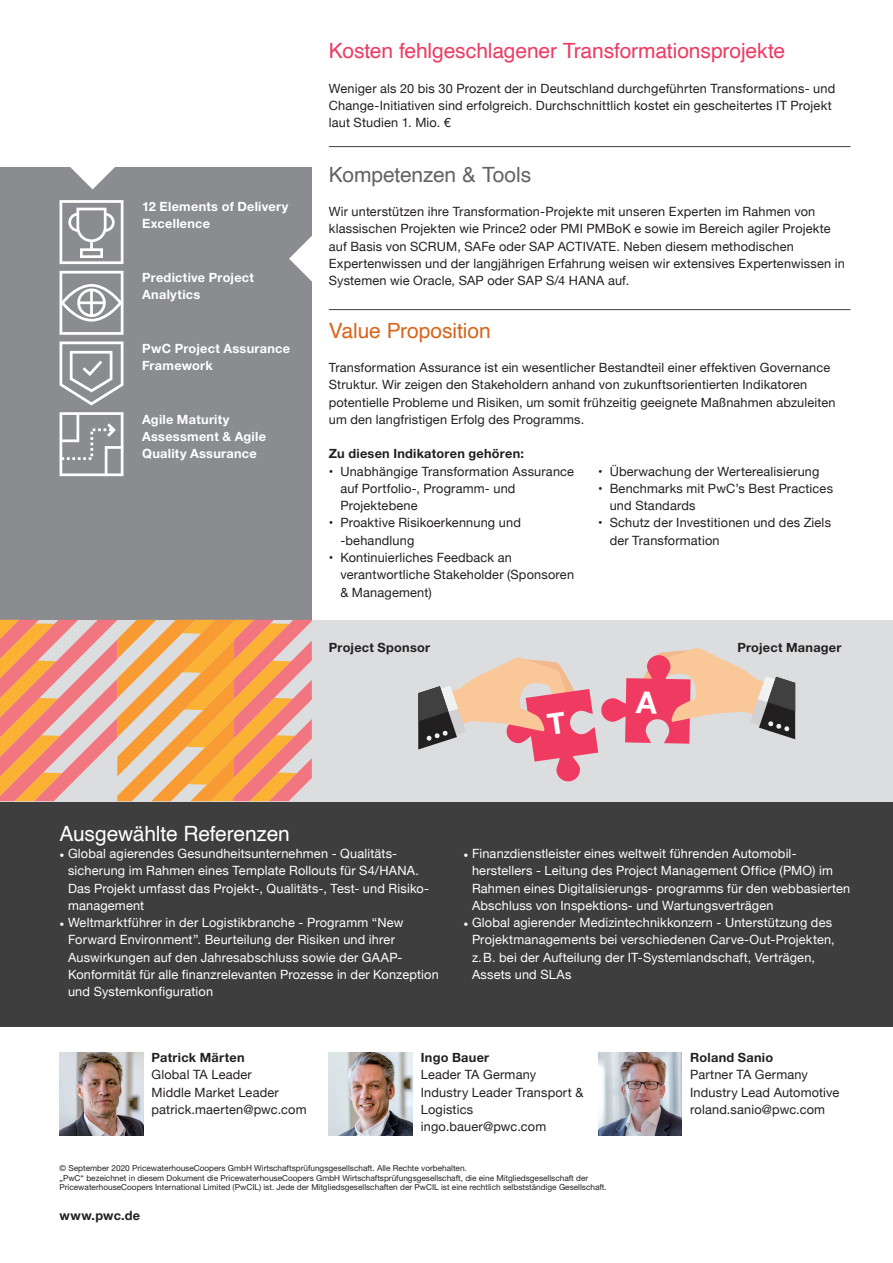
<style>
.page{position:relative;width:893px;height:1263px;background:#fff}
.page>*{position:absolute;margin:0;border:0;box-sizing:border-box;transform-origin:0 0}
.t1{font:21px "Helvetica";letter-spacing:-.005em;color:#ef3b62}
.t2{font:21px "Helvetica";letter-spacing:-.01em;color:#fff}
.t3{font:21px "Helvetica";letter-spacing:-.005em;color:#636366}
.t4{font:21px "Helvetica";letter-spacing:-.005em;color:#d8651c}
.t5{font:12.75px/17.2px "Helvetica Neue";letter-spacing:.015em;color:#231f20}
.t6{font:12.75px/17.2px "Helvetica Neue";letter-spacing:.015em;color:#fff}
.t7{font:12.75px/17.2px "Helvetica Neue LT";letter-spacing:.01em;color:#231f20}
.t8{font:700 12.75px/17.2px "Helvetica Neue LT";letter-spacing:.02em;color:#fff}
.t9{font:700 12.75px "Helvetica Neue LT";letter-spacing:.02em;color:#231f20}
.t10{font:8.25px/9.8px "Helvetica Neue LT";color:#231f20}
.s1{font-family:"Minion Pro"}
</style>
<div class="page">
<div style="left:0;top:801px;width:893px;height:225px;background:#3e3e3f"></div>
<div style="left:0;top:167px;width:312px;height:453px;background:#8a8c8f"></div>
<svg style="left:60px;top:412px;width:63px;height:64px"></svg>
<svg style="left:60px;top:341px;width:63px;height:64px"></svg>
<svg style="left:60px;top:271px;width:63px;height:64px"></svg>
<svg style="left:60px;top:200px;width:63px;height:64px"></svg>
<svg style="left:70px;top:167px;width:45px;height:22px"></svg>
<svg style="left:289px;top:236px;width:23px;height:46px"></svg>
<div style="left:0;top:620px;width:893px;height:181px;background:#dcdddf"></div>
<svg style="left:0;top:620px;width:312px;height:181px"></svg>
<img style="left:60px;top:1052px;width:83px;height:83px">
<img style="left:329px;top:1052px;width:83px;height:83px">
<img style="left:598px;top:1052px;width:84px;height:83px">
<hr style="left:329px;top:146px;width:521px;height:1px;background:#3e3e3f">
<hr style="left:329px;top:309px;width:521px;height:1px;background:#3e3e3f">
<svg style="left:418px;top:648px;width:377px;height:134px"></svg>
<p class="t8" style="left:142px;top:197px;width:148px">12 Elements of Delivery<br>Excellence</p>
<p class="t8" style="left:142px;top:268px;width:113px">Predictive Project<br>Analytics</p>
<p class="t8" style="left:142px;top:339px;width:149px">PwC Project Assurance<br>Framework</p>
<p class="t8" style="left:142px;top:410px;width:125px">Agile Maturity<br>Assessment &amp; Agile<br>Quality Assurance</p>
<h1 class="t1" style="left:329px;top:35px;width:458px">Kosten fehlgeschlagener Transformationsprojekte</h1>
<p class="t5" style="left:329px;top:80px;width:508px">Weniger als 20 bis 30 Prozent der in Deutschland durchgeführten Transformations- und<br>Change-Initiativen sind erfolgreich. Durchschnittlich kostet ein gescheitertes IT Projekt laut Studien 1. Mio. €</p>
<h1 class="t3" style="left:329px;top:158px;width:204px">Kompetenzen &amp; Tools</h1>
<p class="t5" style="left:329px;top:204px;width:517px">Wir unterstützen ihre Transformation-Projekte mit unseren Experten im Rahmen von klassischen Projekten wie Prince2 oder PMI PMBoK e sowie im Bereich agiler Projekte auf Basis von SCRUM, SAFe oder SAP ACTIVATE. Neben diesem methodischen Expertenwissen und der langjährigen Erfahrung weisen wir extensives Expertenwissen in Systemen wie Oracle, SAP oder SAP S/4 HANA auf.</p>
<h1 class="t4" style="left:329px;top:314px;width:163px">Value Proposition</h1>
<p class="t7" style="left:329px;top:359px;width:508px">Transformation Assurance ist ein wesentlicher Bestandteil einer effektiven Governance Struktur. Wir zeigen den Stakeholdern anhand von zukunftsorientierten Indikatoren potentielle Probleme und Risiken, um somit frühzeitig geeignete Maßnahmen abzuleiten um den langfristigen Erfolg des Programms.</p>
<p class="t9" style="left:329px;top:446px;width:197px">Zu diesen Indikatoren gehören:</p>
<p class="t5" style="left:340px;top:463px;width:235px;text-indent:-12px">• Unabhängige Transformation Assurance auf Portfolio-, Programm- und<br>Projektebene</p>
<p class="t5" style="left:340px;top:515px;width:182px;text-indent:-12px">• Proaktive Risikoerkennung und -behandlung</p>
<p class="t5" style="left:340px;top:549px;width:235px;text-indent:-12px">• Kontinuierliches Feedback an verantwortliche Stakeholder (Sponsoren &amp; Management)</p>
<p class="t5" style="left:598px;top:463px;width:223px">• Überwachung der Werterealisierung</p>
<p class="t5" style="left:610px;top:480px;width:225px;text-indent:-12px">• Benchmarks mit PwC’s Best Practices und Standards</p>
<p class="t5" style="left:610px;top:515px;width:223px;text-indent:-12px">• Schutz der Investitionen und des Ziels der Transformation</p>
<p class="t9" style="left:329px;top:640px;width:103px">Project Sponsor</p>
<p class="t9" style="left:737px;top:640px;width:106px">Project Manager</p>
<h1 class="t2" style="left:60px;top:817px;width:232px">Ausgewählte Referenzen</h1>
<p class="t6" style="left:68px;top:846px;width:361px;text-indent:-9px"><span class="s1">•</span> Global agierendes Gesundheitsunternehmen - Qualitäts&shy;sicherung im Rahmen eines Template Rollouts für S4/HANA.<br>Das Projekt umfasst das Projekt-, Qualitäts-, Test- und Risiko&shy;management</p>
<p class="t6" style="left:68px;top:915px;width:372px;text-indent:-9px"><span class="s1">•</span> Weltmarktführer in der Logistikbranche - Programm “New Forward Environment”. Beurteilung der Risiken und ihrer Auswirkungen auf den Jahresabschluss sowie der GAAP-Konformität für alle finanzrelevanten Prozesse in der Konzeption und Systemkonfiguration</p>
<p class="t6" style="left:472px;top:846px;width:380px;text-indent:-9px"><span class="s1">•</span> Finanzdienstleister eines weltweit führenden Automobil&shy;herstellers - Leitung des Project Management Office (PMO) im Rahmen eines Digitalisierungs- programms für den webbasierten Abschluss von Inspektions- und Wartungsverträgen</p>
<p class="t6" style="left:472px;top:915px;width:364px;text-indent:-9px"><span class="s1">•</span> Global agierender Medizintechnikkonzern - Unterstützung des Projektmanagements bei verschiedenen Carve-Out-Projekten, z.B. bei der Aufteilung der IT-Systemlandschaft, Verträgen, Assets und SLAs</p>
<p class="t9" style="left:152px;top:1050px;width:95px">Patrick Märten</p>
<p class="t5" style="left:152px;top:1067px;width:157px">Global TA Leader<br>Middle Market Leader patrick.maerten@pwc.com</p>
<p class="t9" style="left:421px;top:1050px;width:70px">Ingo Bauer</p>
<p class="t5" style="left:421px;top:1067px;width:164px">Leader TA Germany<br>Industry Leader Transport &amp;<br>Logistics ingo.bauer@pwc.com</p>
<p class="t10" style="left:60px;top:1163px;width:549px">© September 2020 PricewaterhouseCoopers GmbH Wirtschaftsprüfungsgesellschaft. Alle Rechte vorbehalten.<br>„PwC“ bezeichnet in diesem Dokument die PricewaterhouseCoopers GmbH Wirtschaftsprüfungsgesellschaft, die eine Mitgliedsgesellschaft der<br>PricewaterhouseCoopers International Limited (PwCIL) ist. Jede der Mitgliedsgesellschaften der PwCIL ist eine rechtlich selbstständige Gesellschaft.</p>
<p class="t9" style="left:60px;top:1208px;width:82px">www.pwc.de</p>
<p class="t9" style="left:690px;top:1050px;width:85px">Roland Sanio</p>
<p class="t5" style="left:690px;top:1067px;width:151px">Partner TA Germany<br>Industry Lead Automotive roland.sanio@pwc.com</p>
</div>
